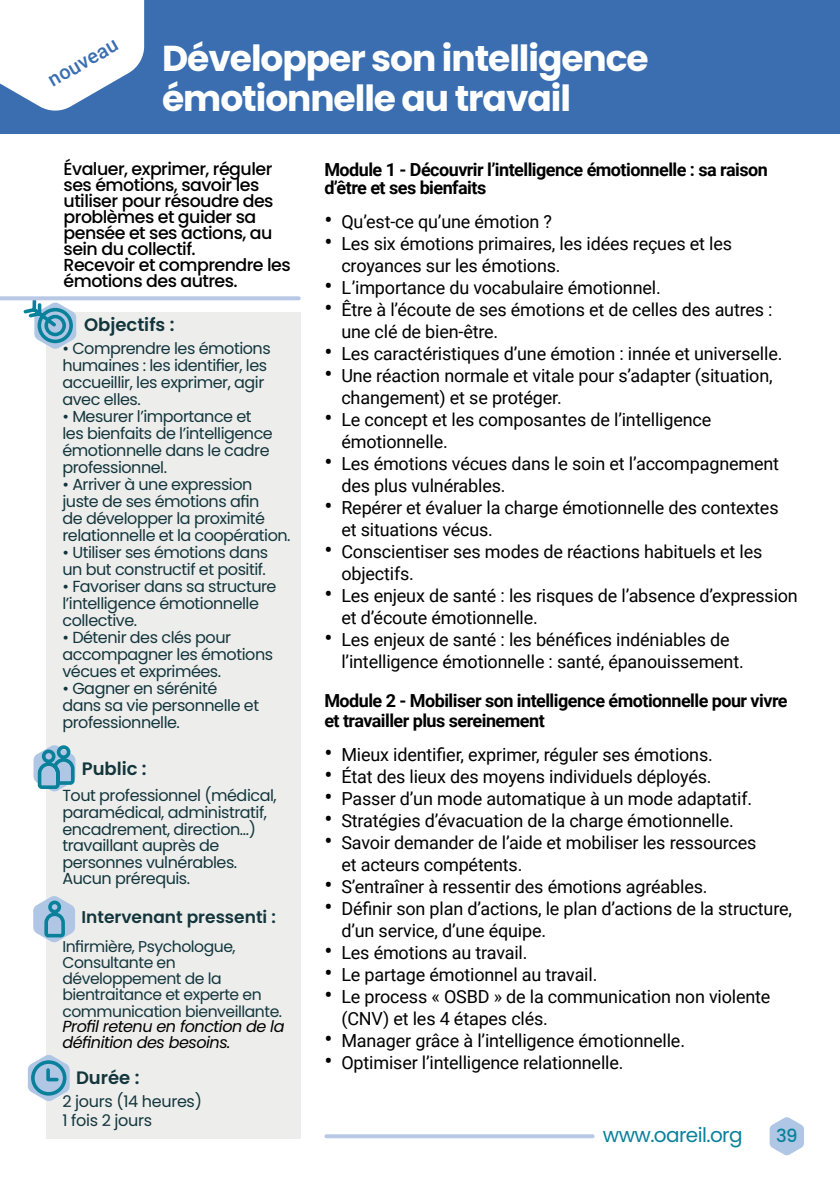
<style>
.page{position:relative;width:840px;height:1191px;background:#fff}
.page>*{position:absolute;margin:0;border:0;box-sizing:border-box;transform-origin:0 0}
.t1{font:700 36px/40px "Poppins";letter-spacing:-.03em;color:#fff}
.t2{font:20px "Poppins";letter-spacing:-.03em;color:#09819b}
.t3{font:500 20px "Roboto";color:#3a6eb0}
.t4{font:18px/22px "Roboto";letter-spacing:-.01em;color:#000}
.t5{font:700 18px/18.4px "Roboto";letter-spacing:-.03em;color:#000}
.t6{font:600 18px "Poppins";color:#13363c}
.t7{font:500 18px "Poppins";color:#09819b}
.t8{font:500 17.4px/16px "Poppins";letter-spacing:-.03em;color:#000}
.t9{font:600 17px "Poppins";color:#13363c}
.t10{font:16px/17px "Poppins";letter-spacing:-.03em;color:#13363c}
.t11{font:italic 16px/16px "Poppins";letter-spacing:-.03em;color:#000}
.t12{font:15.6px/16px "Poppins";letter-spacing:-.03em;color:#13363c}
.s1{font-size:24px}
</style>
<div class="page">
<div style="left:46px;top:312px;width:255px;height:826px;background:#ededec"></div>
<div style="left:0;top:0;width:839px;height:134px;background:#3a6eb0"></div>
<svg style="left:769px;top:1117px;width:34px;height:38px"></svg>
<svg style="left:21px;top:300px;width:55px;height:49px"></svg>
<svg style="left:33px;top:745px;width:43px;height:46px"></svg>
<svg style="left:33px;top:896px;width:42px;height:46px"></svg>
<svg style="left:28px;top:1055px;width:42px;height:46px"></svg>
<svg style="left:326px;top:1134px;width:266px;height:4px"></svg>
<svg style="left:0;top:296px;width:298px;height:4px"></svg>
<svg style="left:0;top:0;width:145px;height:111px"></svg>
<p class="t3" style="left:42px;top:69px;width:79px;rotate:-30deg">nouveau</p>
<h1 class="t1" style="left:162px;top:38px;width:487px">Développer son intelligence émotionnelle au travail</h1>
<p class="t8" style="left:63px;top:161px;width:229px">Évaluer, exprimer, réguler ses émotions, savoir les utiliser pour résoudre des problèmes et guider sa pensée et ses actions, au sein du collectif.<br>Recevoir et comprendre les émotions des autres.</p>
<p class="t6" style="left:84px;top:314px;width:92px">Objectifs :</p>
<p class="t10" style="left:62px;top:340px;width:210px">• Comprendre les émotions humaines : les identifier, les accueillir, les exprimer, agir avec elles.</p>
<p class="t10" style="left:62px;top:408px;width:212px">• Mesurer l’importance et les bienfaits de l’intelligence émotionnelle dans le cadre professionnel.</p>
<p class="t10" style="left:62px;top:476px;width:229px">• Arriver à une expression juste de ses émotions afin<br>de développer la proximité relationnelle et la coopération.</p>
<p class="t10" style="left:62px;top:544px;width:207px">• Utiliser ses émotions dans un but constructif et positif.</p>
<p class="t10" style="left:62px;top:578px;width:215px">• Favoriser dans sa structure l’intelligence émotionnelle collective.</p>
<p class="t10" style="left:62px;top:629px;width:212px">• Détenir des clés pour accompagner les émotions vécues et exprimées.</p>
<p class="t10" style="left:62px;top:680px;width:198px">• Gagner en sérénité dans sa vie personnelle et professionnelle.</p>
<p class="t6" style="left:82px;top:758px;width:66px">Public :</p>
<p class="t10" style="left:62px;top:787px;width:216px">Tout professionnel (médical, paramédical, administratif, encadrement, direction…) travaillant auprès de personnes vulnérables.<br>Aucun prérequis.</p>
<p class="t9" style="left:81px;top:907px;width:196px">Intervenant pressenti :</p>
<p class="t12" style="left:62px;top:939px;width:221px">Infirmière, Psychologue,<br>Consultante en développement de la bientraitance et experte en communication bienveillante.</p>
<p class="t11" style="left:62px;top:1019px;width:223px">Profil retenu en fonction de la définition des besoins.</p>
<p class="t6" style="left:76px;top:1067px;width:65px">Durée :</p>
<p class="t10" style="left:62px;top:1091px;width:141px;line-height:19px">2 jours (14 heures)<br>1 fois 2 jours</p>
<p class="t5" style="left:324px;top:159px;width:444px">Module 1 - Découvrir l’intelligence émotionnelle : sa raison d’être et ses bienfaits</p>
<p class="t4" style="left:324px;top:210px;width:229px"><span class="s1">•</span> Qu’est-ce qu’une émotion ?</p>
<p class="t4" style="left:341px;top:232px;width:392px;text-indent:-17px"><span class="s1">•</span> Les six émotions primaires, les idées reçues et les croyances sur les émotions.</p>
<p class="t4" style="left:324px;top:276px;width:338px"><span class="s1">•</span> L’importance du vocabulaire émotionnel.</p>
<p class="t4" style="left:341px;top:298px;width:432px;text-indent:-17px"><span class="s1">•</span> Être à l’écoute de ses émotions et de celles des autres : une clé de bien-être.</p>
<p class="t4" style="left:324px;top:342px;width:459px"><span class="s1">•</span> Les caractéristiques d’une émotion : innée et universelle.</p>
<p class="t4" style="left:341px;top:364px;width:432px;text-indent:-17px"><span class="s1">•</span> Une réaction normale et vitale pour s’adapter (situation, changement) et se protéger.</p>
<p class="t4" style="left:341px;top:408px;width:371px;text-indent:-17px"><span class="s1">•</span> Le concept et les composantes de l’intelligence émotionnelle.</p>
<p class="t4" style="left:341px;top:452px;width:439px;text-indent:-17px"><span class="s1">•</span> Les émotions vécues dans le soin et l’accompagnement des plus vulnérables.</p>
<p class="t4" style="left:341px;top:496px;width:438px;text-indent:-17px"><span class="s1">•</span> Repérer et évaluer la charge émotionnelle des contextes et situations vécus.</p>
<p class="t4" style="left:341px;top:540px;width:422px;text-indent:-17px"><span class="s1">•</span> Conscientiser ses modes de réactions habituels et les objectifs.</p>
<p class="t4" style="left:341px;top:584px;width:457px;text-indent:-17px"><span class="s1">•</span> Les enjeux de santé : les risques de l’absence d’expression et d’écoute émotionnelle.</p>
<p class="t4" style="left:341px;top:628px;width:404px;text-indent:-17px"><span class="s1">•</span> Les enjeux de santé : les bénéfices indéniables de l’intelligence émotionnelle : santé, épanouissement.</p>
<p class="t5" style="left:324px;top:689px;width:464px;line-height:20px">Module 2 - Mobiliser son intelligence émotionnelle pour vivre et travailler plus sereinement</p>
<p class="t4" style="left:324px;top:742px;width:390px"><span class="s1">•</span> Mieux identifier, exprimer, réguler ses émotions.</p>
<p class="t4" style="left:324px;top:764px;width:388px"><span class="s1">•</span> État des lieux des moyens individuels déployés.</p>
<p class="t4" style="left:324px;top:786px;width:429px"><span class="s1">•</span> Passer d’un mode automatique à un mode adaptatif.</p>
<p class="t4" style="left:324px;top:808px;width:410px"><span class="s1">•</span> Stratégies d’évacuation de la charge émotionnelle.</p>
<p class="t4" style="left:341px;top:830px;width:416px;text-indent:-17px"><span class="s1">•</span> Savoir demander de l’aide et mobiliser les ressources et acteurs compétents.</p>
<p class="t4" style="left:324px;top:874px;width:384px"><span class="s1">•</span> S’entraîner à ressentir des émotions agréables.</p>
<p class="t4" style="left:341px;top:896px;width:452px;text-indent:-17px"><span class="s1">•</span> Définir son plan d’actions, le plan d’actions de la structure, d’un service, d’une équipe.</p>
<p class="t4" style="left:324px;top:940px;width:204px"><span class="s1">•</span> Les émotions au travail.</p>
<p class="t4" style="left:324px;top:962px;width:274px"><span class="s1">•</span> Le partage émotionnel au travail.</p>
<p class="t4" style="left:341px;top:984px;width:430px;text-indent:-17px"><span class="s1">•</span> Le process « OSBD » de la communication non violente (CNV) et les 4 étapes clés.</p>
<p class="t4" style="left:324px;top:1028px;width:362px"><span class="s1">•</span> Manager grâce à l’intelligence émotionnelle.</p>
<p class="t4" style="left:324px;top:1050px;width:300px"><span class="s1">•</span> Optimiser l’intelligence relationnelle.</p>
<p class="t2" style="left:602px;top:1123px;width:141px">www.oareil.org</p>
<p class="t7" style="left:775px;top:1125px;width:23px">39</p>
</div>
